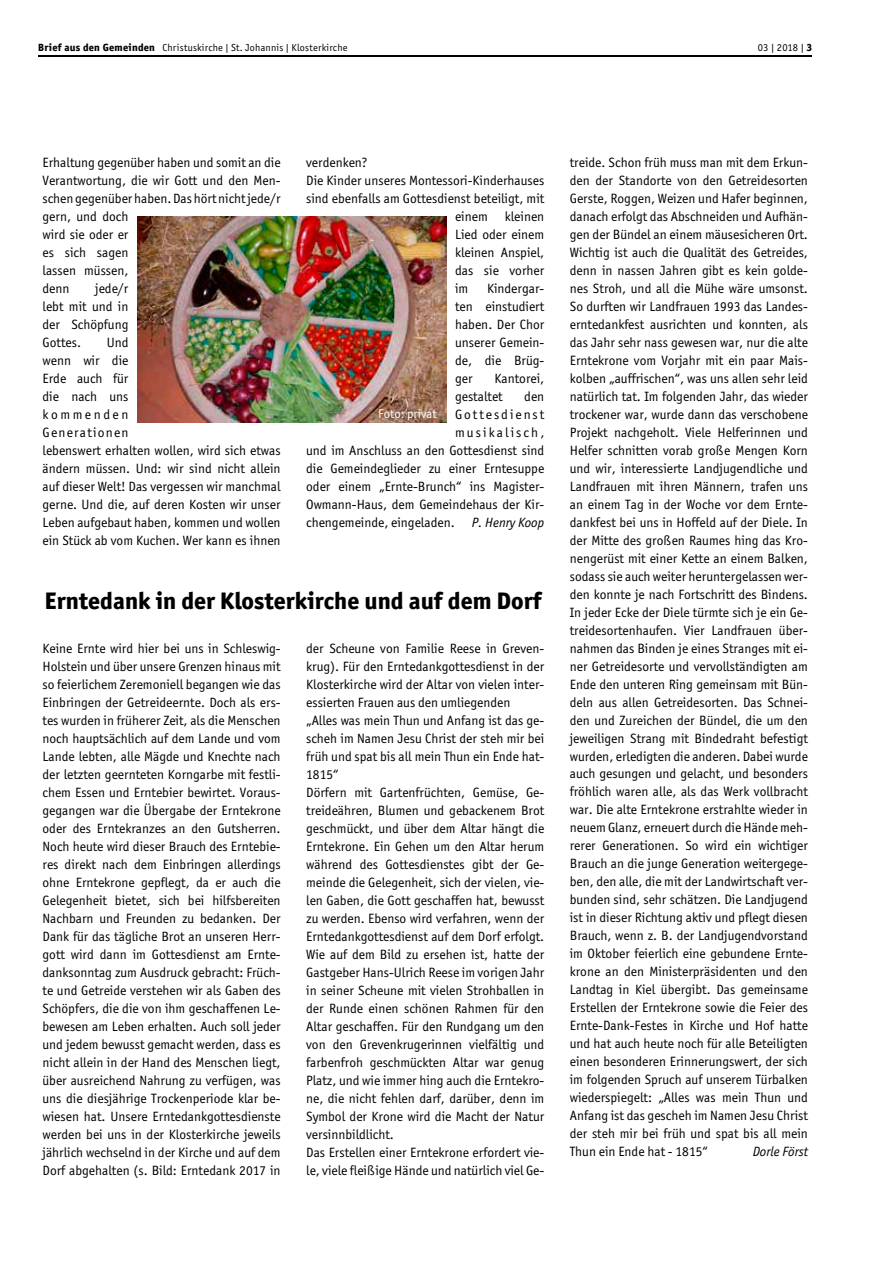
<style>
.page{position:relative;width:893px;height:1263px;background:#fff}
.page>*{position:absolute;margin:0;border:0;box-sizing:border-box;transform-origin:0 0}
.t1{font:800 24px "Officina San ITC";color:#000}
.t2{font:13.5px/18px "Officina San ITC";color:#000;text-align:justify}
.t3{font:italic 13.5px "Officina San ITC";color:#000}
.t4{font:13.5px "Officina San ITC";letter-spacing:.145em;color:#000}
.t5{font:13.5px "Officina San ITC";letter-spacing:.155em;color:#000}
.t6{font:12.75px "Officina San ITC";color:#fff}
.t7{font:10.5px "Officina San ITC";letter-spacing:.01em;color:#000}
.t8{font:10.2px "Officina San ITC";letter-spacing:.02em;color:#000}
.s1{font-weight:800;font-size:10.5px}
.s2{font-weight:800}
</style>
<div class="page">
<hr style="left:38px;top:55px;width:774px;height:2px;background:#000">
<img style="left:137px;top:217px;width:309px;height:206px">
<p class="t8" style="left:38px;top:41px;width:311px"><span class="s1">Brief aus den Gemeinden</span> Christuskirche | St. Johannis | Klosterkirche</p>
<p class="t7" style="left:758px;top:41px;width:56px">03 | 2018 | <span class="s2">3</span></p>
<p class="t2" style="left:43px;top:153px;width:240px;text-align:left">Erhaltung gegenüber haben und somit an die<br>Verantwortung, die wir Gott und den Men&shy;schen gegenüber haben. Das hört nicht jede/r gern, und doch<br>wird sie oder er<br>es sich sagen<br>lassen müssen,<br>denn</p>
<p class="t2" style="left:43px;top:279px;width:87px;text-indent:53px">jede/r lebt mit und in der Schöpfung Gottes.</p>
<p class="t2" style="left:43px;top:333px;width:240px;text-align:left;text-indent:64px">Und<br>wenn wir die<br>Erde auch für<br>die nach uns<br>kommenden<br>Generationen<br>lebenswert erhalten wollen, wird sich etwas ändern müssen. Und: wir sind nicht allein auf dieser Welt! Das vergessen wir manchmal gerne. Und die, auf deren Kosten wir unser<br>Leben aufgebaut haben, kommen und wollen ein Stück ab vom Kuchen. Wer kann es ihnen</p>
<p class="t2" style="left:306px;top:153px;width:63px">verdenken?</p>
<p class="t2" style="left:306px;top:171px;width:240px">Die Kinder unseres Montessori-Kinderhauses</p>
<p class="t2" style="left:306px;top:189px;width:240px">sind ebenfalls am Gottesdienst beteiligt, mit</p>
<p class="t2" style="left:455px;top:207px;width:34px">einem</p>
<p class="t2" style="left:455px;top:207px;width:91px;text-indent:50px">kleinen Lied oder einem kleinen Anspiel, das sie vorher im</p>
<p class="t2" style="left:455px;top:279px;width:91px;text-indent:32px">Kindergar&shy;ten einstudiert haben. Der Chor unserer Gemein&shy;de, die Brüg&shy;ger</p>
<p class="t2" style="left:455px;top:369px;width:91px;text-indent:40px">Kantorei, gestaltet</p>
<p class="t2" style="left:524px;top:387px;width:22px">den</p>
<p class="t4" style="left:455px;top:406px;width:91px">Gottesdienst</p>
<p class="t5" style="left:455px;top:424px;width:91px">musikalisch,</p>
<p class="t2" style="left:306px;top:441px;width:240px">und im Anschluss an den Gottesdienst sind</p>
<p class="t2" style="left:306px;top:459px;width:240px">die Gemeindeglieder zu einer Erntesuppe</p>
<p class="t2" style="left:306px;top:477px;width:240px">oder einem „Ernte-Brunch“ ins Magister-</p>
<p class="t2" style="left:306px;top:495px;width:240px">Owmann-Haus, dem Gemeindehaus der Kir-</p>
<p class="t2" style="left:306px;top:513px;width:150px">chengemeinde, eingeladen.</p>
<p class="t3" style="left:472px;top:514px;width:74px">P. Henry Koop</p>
<p class="t6" style="left:378px;top:406px;width:60px">Foto: privat</p>
<h1 class="t1" style="left:45px;top:585px;width:498px">Erntedank in der Klosterkirche und auf dem Dorf</h1>
<p class="t2" style="left:43px;top:639px;width:240px">Keine Ernte wird hier bei uns in Schleswig-Holstein und über unsere Grenzen hinaus mit so feierlichem Zeremoniell begangen wie das Einbringen der Getreideernte. Doch als ers&shy;tes wurden in früherer Zeit, als die Menschen noch hauptsächlich auf dem Lande und vom Lande lebten, alle Mägde und Knechte nach der letzten geernteten Korngarbe mit festli&shy;chem Essen und Erntebier bewirtet. Voraus&shy;gegangen war die Übergabe der Erntekrone oder des Erntekranzes an den Gutsherren.<br>Noch heute wird dieser Brauch des Erntebie&shy;res direkt nach dem Einbringen allerdings ohne Erntekrone gepflegt, da er auch die Gelegenheit bietet, sich bei hilfsbereiten Nachbarn und Freunden zu bedanken. Der Dank für das tägliche Brot an unseren Herr&shy;gott wird dann im Gottesdienst am Ernte&shy;danksonntag zum Ausdruck gebracht: Früch&shy;te und Getreide verstehen wir als Gaben des Schöpfers, die die von ihm geschaffenen Le&shy;bewesen am Leben erhalten. Auch soll jeder und jedem bewusst gemacht werden, dass es nicht allein in der Hand des Menschen liegt, über ausreichend Nahrung zu verfügen, was uns die diesjährige Trockenperiode klar be&shy;wiesen hat. Unsere Erntedankgottesdienste werden bei uns in der Klosterkirche jeweils jährlich wechselnd in der Kirche und auf dem Dorf abgehalten (s. Bild: Erntedank 2017 in</p>
<p class="t2" style="left:306px;top:639px;width:240px;text-align:left">der Scheune von Familie Reese in Greven&shy;krug). Für den Erntedankgottesdienst in der Klosterkirche wird der Altar von vielen inter&shy;essierten Frauen aus den umliegenden „Alles was mein Thun und Anfang ist das ge&shy;scheh im Namen Jesu Christ der steh mir bei früh und spat bis all mein Thun ein Ende hat-1815“<br>Dörfern mit Gartenfrüchten, Gemüse, Ge&shy;treideähren, Blumen und gebackenem Brot geschmückt, und über dem Altar hängt die Erntekrone. Ein Gehen um den Altar herum während des Gottesdienstes gibt der Ge&shy;meinde die Gelegenheit, sich der vielen, vie&shy;len Gaben, die Gott geschaffen hat, bewusst zu werden. Ebenso wird verfahren, wenn der Erntedankgottesdienst auf dem Dorf erfolgt.<br>Wie auf dem Bild zu ersehen ist, hatte der Gastgeber Hans-Ulrich Reese im vorigen Jahr in seiner Scheune mit vielen Strohballen in der Runde einen schönen Rahmen für den Altar geschaffen. Für den Rundgang um den von den Grevenkrugerinnen vielfältig und farbenfroh geschmückten Altar war genug Platz, und wie immer hing auch die Erntekro&shy;ne, die nicht fehlen darf, darüber, denn im Symbol der Krone wird die Macht der Natur versinnbildlicht.<br>Das Erstellen einer Erntekrone erfordert vie&shy;le, viele fleißige Hände und natürlich viel Ge-</p>
<p class="t2" style="left:570px;top:153px;width:240px">treide. Schon früh muss man mit dem Erkun&shy;den der Standorte von den Getreidesorten Gerste, Roggen, Weizen und Hafer beginnen, danach erfolgt das Abschneiden und Aufhän&shy;gen der Bündel an einem mäusesicheren Ort.<br>Wichtig ist auch die Qualität des Getreides, denn in nassen Jahren gibt es kein golde&shy;nes Stroh, und all die Mühe wäre umsonst.<br>So durften wir Landfrauen 1993 das Landes&shy;erntedankfest ausrichten und konnten, als das Jahr sehr nass gewesen war, nur die alte Erntekrone vom Vorjahr mit ein paar Mais&shy;kolben „auffrischen“, was uns allen sehr leid natürlich tat. Im folgenden Jahr, das wieder trockener war, wurde dann das verschobene Projekt nachgeholt. Viele Helferinnen und Helfer schnitten vorab große Mengen Korn und wir, interessierte Landjugendliche und Landfrauen mit ihren Männern, trafen uns an einem Tag in der Woche vor dem Ernte&shy;dankfest bei uns in Hoffeld auf der Diele. In der Mitte des großen Raumes hing das Kro&shy;nengerüst mit einer Kette an einem Balken, sodass sie auch weiter heruntergelassen wer&shy;den konnte je nach Fortschritt des Bindens.<br>In jeder Ecke der Diele türmte sich je ein Ge&shy;treidesortenhaufen. Vier Landfrauen über&shy;nahmen das Binden je eines Stranges mit ei&shy;ner Getreidesorte und vervollständigten am Ende den unteren Ring gemeinsam mit Bün&shy;deln aus allen Getreidesorten. Das Schnei&shy;den und Zureichen der Bündel, die um den jeweiligen Strang mit Bindedraht befestigt wurden, erledigten die anderen. Dabei wurde auch gesungen und gelacht, und besonders fröhlich waren alle, als das Werk vollbracht war. Die alte Erntekrone erstrahlte wieder in neuem Glanz, erneuert durch die Hände meh&shy;rerer Generationen. So wird ein wichtiger Brauch an die junge Generation weitergege&shy;ben, den alle, die mit der Landwirtschaft ver&shy;bunden sind, sehr schätzen. Die Landjugend ist in dieser Richtung aktiv und pflegt diesen Brauch, wenn z. B. der Landjugendvorstand im Oktober feierlich eine gebundene Ernte&shy;krone an den Ministerpräsidenten und den Landtag in Kiel übergibt. Das gemeinsame Erstellen der Erntekrone sowie die Feier des Ernte-Dank-Festes in Kirche und Hof hatte und hat auch heute noch für alle Beteiligten einen besonderen Erinnerungswert, der sich im folgenden Spruch auf unserem Türbalken wiederspiegelt: „Alles was mein Thun und Anfang ist das gescheh im Namen Jesu Christ der steh mir bei früh und spat bis all mein Thun ein Ende hat - 1815“</p>
<p class="t3" style="left:753px;top:1144px;width:57px">Dorle Först</p>
</div>
